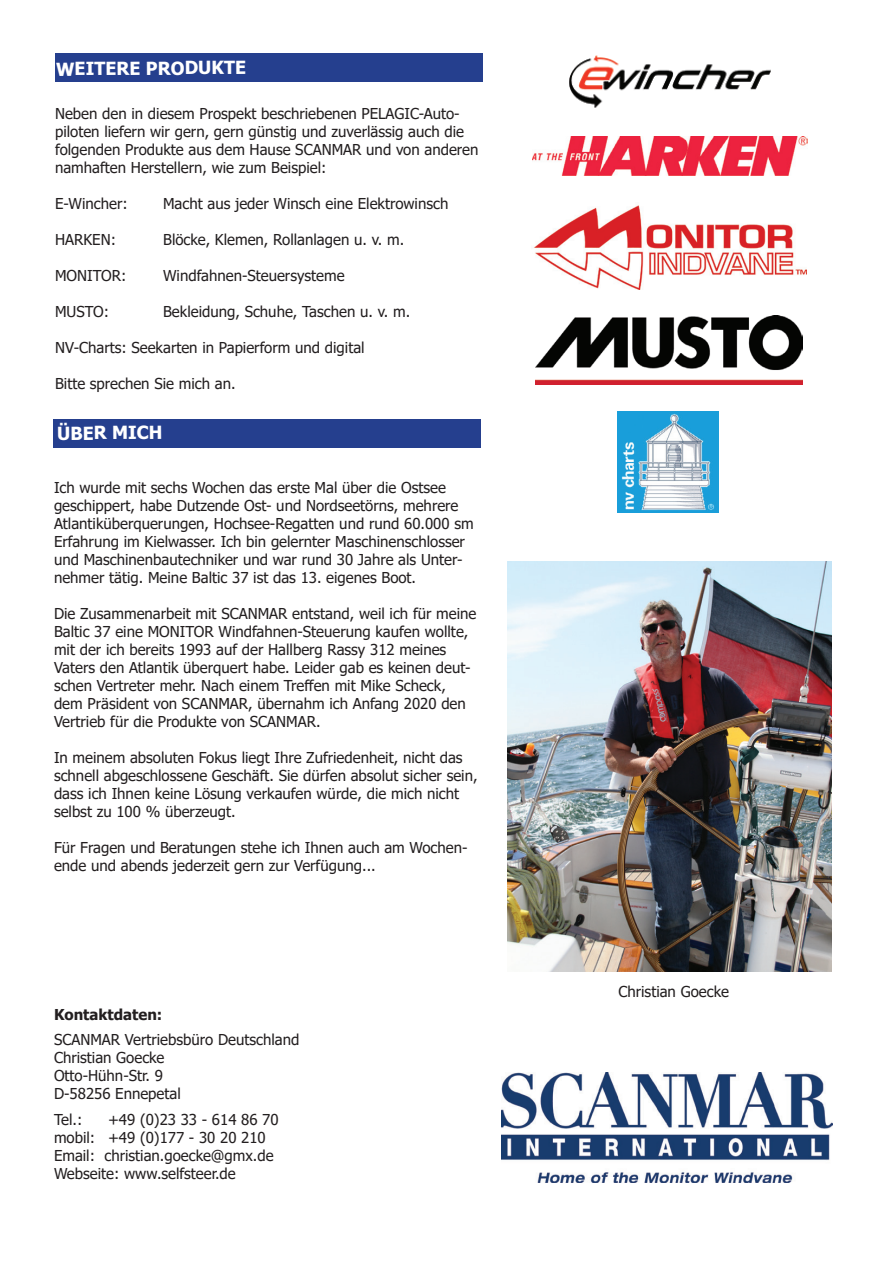
<style>
.page{position:relative;width:893px;height:1263px;background:#fff}
.page>*{position:absolute;margin:0;border:0;box-sizing:border-box;transform-origin:0 0}
.t1{font:700 18px "Tahoma";color:#fff}
.t2{font:15px/18px "Tahoma";color:#231f20}
.t3{font:700 15px "Tahoma";color:#231f20}
</style>
<div class="page">
<div style="left:53px;top:419px;width:428px;height:28px;background:#253f8e"></div>
<div style="left:55px;top:54px;width:427px;height:28px;background:#253f8e"></div>
<img style="left:501px;top:1073px;width:331px;height:109px">
<img style="left:534px;top:205px;width:272px;height:85px">
<img style="left:569px;top:55px;width:202px;height:53px">
<img style="left:617px;top:411px;width:101px;height:102px">
<img style="left:532px;top:137px;width:275px;height:38px">
<img style="left:535px;top:316px;width:267px;height:69px">
<img style="left:508px;top:561px;width:324px;height:411px">
<p class="t1" style="left:56px;top:56px;width:192px">WEITERE PRODUKTE</p>
<p class="t2" style="left:55px;top:106px;width:425px">Neben den in diesem Prospekt beschriebenen PELAGIC-Auto&shy;piloten liefern wir gern, gern günstig und zuverlässig auch die folgenden Produkte aus dem Hause SCANMAR und von anderen namhaften Herstellern, wie zum Beispiel:</p>
<p class="t2" style="left:55px;top:196px;width:74px">E-Wincher:</p>
<p class="t2" style="left:163px;top:196px;width:287px">Macht aus jeder Winsch eine Elektrowinsch</p>
<p class="t2" style="left:55px;top:232px;width:62px">HARKEN:</p>
<p class="t2" style="left:163px;top:232px;width:243px">Blöcke, Klemen, Rollanlagen u. v. m.</p>
<p class="t2" style="left:55px;top:268px;width:73px">MONITOR:</p>
<p class="t2" style="left:163px;top:268px;width:183px">Windfahnen-Steuersysteme</p>
<p class="t2" style="left:55px;top:304px;width:56px">MUSTO:</p>
<p class="t2" style="left:163px;top:304px;width:249px">Bekleidung, Schuhe, Taschen u. v. m.</p>
<p class="t2" style="left:55px;top:340px;width:311px">NV-Charts: Seekarten in Papierform und digital</p>
<p class="t2" style="left:55px;top:376px;width:182px">Bitte sprechen Sie mich an.</p>
<p class="t1" style="left:57px;top:420px;width:107px">ÜBER MICH</p>
<p class="t2" style="left:54px;top:479px;width:421px">Ich wurde mit sechs Wochen das erste Mal über die Ostsee geschippert, habe Dutzende Ost- und Nordseetörns, mehrere Atlantiküberquerungen, Hochsee-Regatten und rund 60.000 sm Erfahrung im Kielwasser. Ich bin gelernter Maschinenschlosser und Maschinenbautechniker und war rund 30 Jahre als Unter&shy;nehmer tätig. Meine Baltic 37 ist das 13. eigenes Boot.</p>
<p class="t2" style="left:54px;top:605px;width:424px">Die Zusammenarbeit mit SCANMAR entstand, weil ich für meine Baltic 37 eine MONITOR Windfahnen-Steuerung kaufen wollte, mit der ich bereits 1993 auf der Hallberg Rassy 312 meines Vaters den Atlantik überquert habe. Leider gab es keinen deut&shy;schen Vertreter mehr. Nach einem Treffen mit Mike Scheck, dem Präsident von SCANMAR, übernahm ich Anfang 2020 den Vertrieb für die Produkte von SCANMAR.</p>
<p class="t2" style="left:54px;top:749px;width:425px">In meinem absoluten Fokus liegt Ihre Zufriedenheit, nicht das schnell abgeschlossene Geschäft. Sie dürfen absolut sicher sein, dass ich Ihnen keine Lösung verkaufen würde, die mich nicht selbst zu 100 % überzeugt.</p>
<p class="t2" style="left:54px;top:839px;width:415px">Für Fragen und Beratungen stehe ich Ihnen auch am Wochen&shy;ende und abends jederzeit gern zur Verfügung...</p>
<p class="t3" style="left:54px;top:1003px;width:110px">Kontaktdaten:</p>
<p class="t2" style="left:54px;top:1031px;width:247px">SCANMAR Vertriebsbüro Deutschland<br>Christian Goecke<br>Otto-Hühn-Str. 9<br>D-58256 Ennepetal</p>
<p class="t2" style="left:54px;top:1111px;width:30px">Tel.:</p>
<p class="t2" style="left:54px;top:1111px;width:226px;text-indent:54px">+49 (0)23 33 - 614 86 70 mobil: +49 (0)177 - 30 20 210<br>Email: christian.goecke@gmx.de<br>Webseite: www.selfsteer.de</p>
<p class="t2" style="left:618px;top:983px;width:112px">Christian Goecke</p>
</div>
